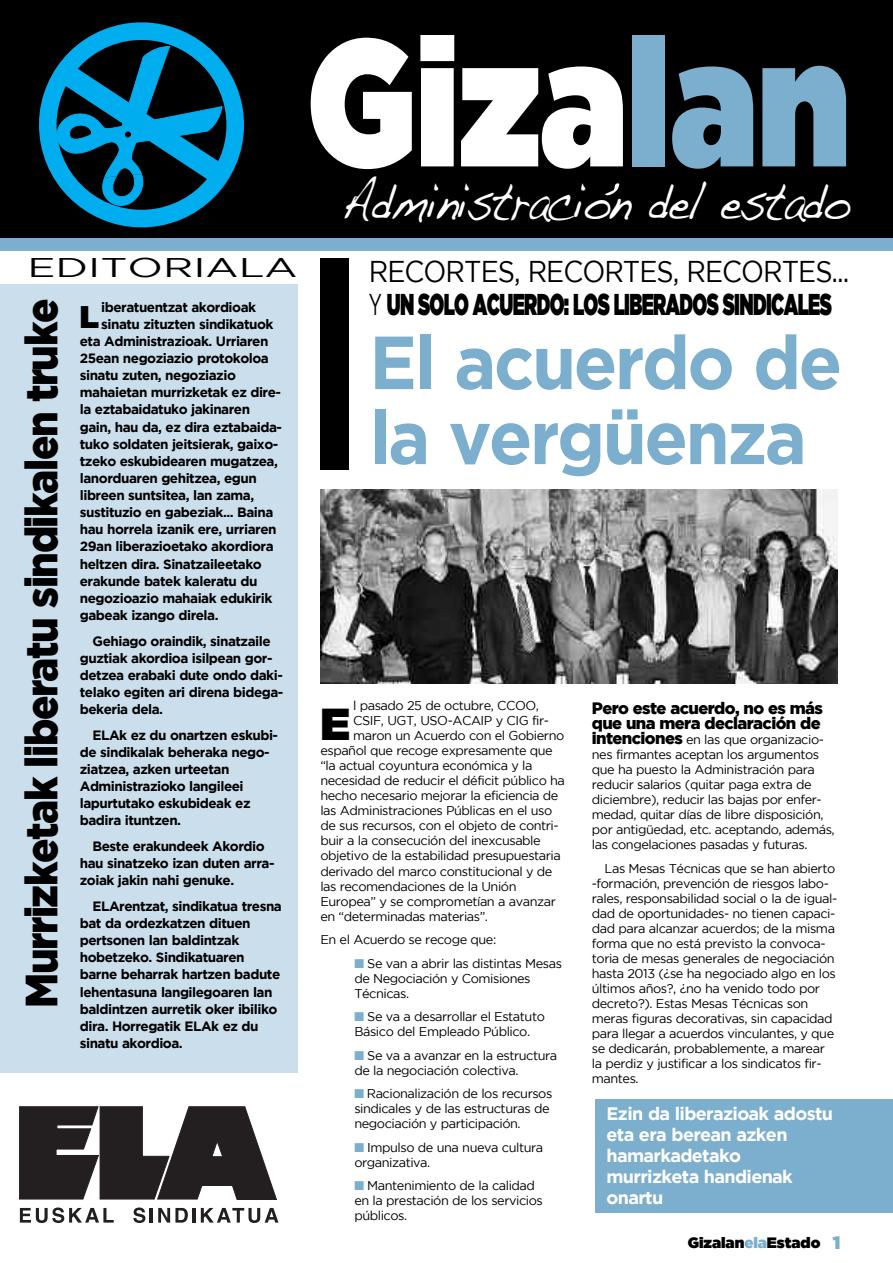
<style>
.page{position:relative;width:893px;height:1263px;background:#fff}
.page>*{position:absolute;margin:0;border:0;box-sizing:border-box;transform-origin:0 0}
.t1{font:180px "Gotham Ultra";color:#fff;scale:.8 1}
.t2{font:700 75px/75px "Gotham";letter-spacing:-.035em;color:#7caece;scale:.95 1}
.t3{font:54px "Handwriting Dakota";letter-spacing:-.035em;color:#fff;scale:.8 1}
.t4{font:900 45px "Gotham";letter-spacing:-.035em;color:#000;scale:.9 1}
.t5{font:44.55px "Gotham Ultra";color:#000}
.t6{font:31.2px "Gotham Ultra";color:#000}
.t7{font:30px "Gotham Ultra";letter-spacing:-.035em;color:#000;scale:.61 1}
.t8{font:30px "Gotham";letter-spacing:-.035em;color:#000;scale:.9 1}
.t9{font:27px "Gotham";color:#000;scale:1.55 1}
.t10{font:700 18px/21px "Gotham";letter-spacing:-.035em;color:#fff}
.t11{font:900 16.5px/15px "Gotham";letter-spacing:-.035em;color:#000}
.t12{font:15px "Gotham Ultra";color:#000}
.t13{font:700 13.5px/17.1px "Gotham";letter-spacing:-.035em;color:#000}
.t14{font:12.75px/15px "Gotham";letter-spacing:-.035em;color:#000}
.s1{color:#7caece}
.s2{font-family:"Gotham"}
.s3{font-weight:900;font-size:16.5px}
.s4{font-size:18px;color:#7caece}
</style>
<div class="page">
<div style="left:0;top:0;width:893px;height:238px;background:#000"></div>
<svg style="left:20px;top:1207px;width:94px;height:16px"></svg>
<svg style="left:133px;top:1207px;width:12px;height:16px"></svg>
<hr style="left:150px;top:1208px;width:3px;height:14px;background:#231f20">
<svg style="left:158px;top:1208px;width:30px;height:14px"></svg>
<hr style="left:192px;top:1208px;width:3px;height:14px;background:#231f20">
<svg style="left:201px;top:1208px;width:77px;height:15px"></svg>
<svg style="left:19px;top:1106px;width:258px;height:94px"></svg>
<div style="left:0;top:285px;width:298px;height:788px;background:#cbdeeb"></div>
<div style="left:320px;top:258px;width:28px;height:211px;background:#000"></div>
<img style="left:320px;top:489px;width:518px;height:195px">
<svg style="left:79px;top:22px;width:125px;height:206px"></svg>
<svg style="left:39px;top:43px;width:205px;height:163px"></svg>
<div style="left:595px;top:1100px;width:298px;height:113px;background:#7caece"></div>
<div style="left:0;top:238px;width:893px;height:13px;background:#7caece"></div>
<h3 class="t9" style="left:28px;top:258px;width:176px">EDITORIALA</h3>
<h3 class="t4" style="left:25px;top:1008px;width:789px;rotate:-90deg">Murrizketak liberatu sindikalen truke</h3>
<h3 class="t6" style="left:80px;top:305px;width:21px">L</h3>
<p class="t13" style="left:101px;top:299px;width:156px">iberatuentzat akordioak</p>
<p class="t13" style="left:101px;top:316px;width:174px">sinatu zituzten sindikatuok</p>
<p class="t13" style="left:80px;top:333px;width:190px">eta Administrazioak. urriaren</p>
<p class="t13" style="left:80px;top:351px;width:191px">25ean negoziazio protokoloa</p>
<p class="t13" style="left:80px;top:368px;width:158px">sinatu zuten, negoziazio</p>
<p class="t13" style="left:80px;top:385px;width:203px">mahaietan murrizketak ez dire-</p>
<p class="t13" style="left:80px;top:402px;width:172px">la eztabaidatuko jakinaren</p>
<p class="t13" style="left:80px;top:419px;width:204px">gain, hau da, ez dira eztabaida-</p>
<p class="t13" style="left:80px;top:436px;width:200px">tuko soldaten jeitsierak, gaixo-</p>
<p class="t13" style="left:80px;top:453px;width:200px">tzeko eskubidearen mugatzea,</p>
<p class="t13" style="left:80px;top:470px;width:178px">lanorduaren gehitzea, egun</p>
<p class="t13" style="left:80px;top:488px;width:176px">libreen suntsitea, lan zama,</p>
<p class="t13" style="left:80px;top:505px;width:195px">sustituzio en gabeziak... Baina</p>
<p class="t13" style="left:80px;top:522px;width:198px">hau horrela izanik ere, urriaren</p>
<p class="t13" style="left:80px;top:539px;width:195px">29an liberazioetako akordiora</p>
<p class="t13" style="left:80px;top:556px;width:184px">heltzen dira. Sinatzaileetako</p>
<p class="t13" style="left:80px;top:573px;width:179px">erakunde batek kaleratu du</p>
<p class="t13" style="left:80px;top:590px;width:194px">negozioazio mahaiak edukirik</p>
<p class="t13" style="left:80px;top:607px;width:140px">gabeak izango direla.</p>
<p class="t13" style="left:80px;top:633px;width:205px;text-indent:13px">gehiago oraindik, sinatzaile guztiak akordioa isilpean gor&shy;detzea erabaki dute ondo daki&shy;telako egiten ari direna bidega&shy;bekeria dela.</p>
<p class="t13" style="left:80px;top:727px;width:200px;text-indent:13px">eLAk ez du onartzen eskubi&shy;de sindikalak beheraka nego&shy;ziatzea, azken urteetan<br>Administrazioko langileei lapurtutako eskubideak ez badira ituntzen.</p>
<p class="t13" style="left:80px;top:839px;width:196px;text-indent:13px">Beste erakundeek Akordio hau sinatzeko izan duten arra&shy;zoiak jakin nahi genuke.</p>
<p class="t13" style="left:80px;top:898px;width:204px;text-indent:13px">eLArentzat, sindikatua tresna bat da ordezkatzen dituen pertsonen lan baldintzak hobetzeko. Sindikatuaren barne beharrak hartzen badute lehentasuna langilegoaren lan baldintzen aurretik oker ibiliko dira. Horregatik eLAk ez du sinatu akordioa.</p>
<h1 class="t1" style="left:307px;top:35px;width:680px">Giza<span class="s1">lan</span></h1>
<h3 class="t3" style="left:342px;top:162px;width:637px">Administracion del estado</h3>
<h3 class="t8" style="left:369px;top:260px;width:535px">RECORTES, RECORTES, RECORTES...</h3>
<h3 class="t7" style="left:369px;top:293px;width:760px"><span class="s2">Y</span> UN SOLO ACUERDO: LOS LIBERADOS SINDICALES</h3>
<h2 class="t2" style="left:369px;top:330px;width:499px">el acuerdo de la vergüenza</h2>
<p class="t14" style="left:353px;top:699px;width:187px">l pasado 25 de octubre, CCOO,</p>
<p class="t14" style="left:353px;top:714px;width:197px">CSIF, UGT, USO-ACAIP y CIG fir-</p>
<p class="t14" style="left:353px;top:729px;width:213px">maron un Acuerdo con el Gobierno</p>
<p class="t14" style="left:320px;top:744px;width:234px">español que recoge expresamente que</p>
<p class="t14" style="left:320px;top:759px;width:214px">“la actual coyuntura económica y la</p>
<p class="t14" style="left:320px;top:774px;width:246px">necesidad de reducir el déficit público ha</p>
<p class="t14" style="left:320px;top:789px;width:240px">hecho necesario mejorar la eficiencia de</p>
<p class="t14" style="left:320px;top:804px;width:233px">las Administraciones Públicas en el uso</p>
<p class="t14" style="left:320px;top:819px;width:240px">de sus recursos, con el objeto de contri-</p>
<p class="t14" style="left:320px;top:834px;width:222px">buir a la consecución del inexcusable</p>
<p class="t14" style="left:320px;top:849px;width:242px">objetivo de la estabilidad presupuestaria</p>
<p class="t14" style="left:320px;top:864px;width:234px">derivado del marco constitucional y de</p>
<p class="t14" style="left:320px;top:879px;width:198px">las recomendaciones de la Unión</p>
<p class="t14" style="left:320px;top:894px;width:237px">Europea” y se comprometían a avanzar</p>
<p class="t14" style="left:320px;top:909px;width:169px">en “determinadas materias”.</p>
<p class="t14" style="left:320px;top:933px;width:177px">En el Acuerdo se recoge que:</p>
<p class="t14" style="left:354px;top:956px;width:209px"><span class="s1">■</span> Se van a abrir las distintas Mesas de Negociación y Comisiones<br>Técnicas.</p>
<p class="t14" style="left:354px;top:1010px;width:192px"><span class="s1">■</span> Se va a desarrollar el Estatuto<br>Básico del Empleado Público.</p>
<p class="t14" style="left:354px;top:1048px;width:204px"><span class="s1">■</span> Se va a avanzar en la estructura de la negociación colectiva.</p>
<p class="t14" style="left:354px;top:1087px;width:200px"><span class="s1">■</span> Racionalización de los recursos sindicales y de las estructuras de negociación y participación.</p>
<p class="t14" style="left:354px;top:1140px;width:190px"><span class="s1">■</span> Impulso de una nueva cultura organizativa.</p>
<p class="t14" style="left:354px;top:1179px;width:190px"><span class="s1">■</span> Mantenimiento de la calidad en la prestación de los servicios públicos.</p>
<h3 class="t5" style="left:320px;top:708px;width:31px">E</h3>
<p class="t11" style="left:592px;top:702px;width:232px">Pero este acuerdo, no es más que una mera declaración de</p>
<p class="t14" style="left:592px;top:733px;width:244px"><span class="s3">intenciones</span> en las que organizacio&shy;nes firmantes aceptan los argumentos que ha puesto la Administración para reducir salarios (quitar paga extra de diciembre), reducir las bajas por enfer&shy;medad, quitar días de libre disposición, por antigüedad, etc. aceptando, además, las congelaciones pasadas y futuras.</p>
<p class="t14" style="left:592px;top:862px;width:247px;text-indent:13px">Las Mesas Técnicas que se han abierto -formación, prevención de riesgos labo&shy;rales, responsabilidad social o la de igual&shy;dad de oportunidades- no tienen capaci&shy;dad para alcanzar acuerdos; de la misma forma que no está previsto la convoca&shy;toria de mesas generales de negociación hasta 2013 (¿se ha negociado algo en los últimos años?, ¿no ha venido todo por decreto?). Estas Mesas Técnicas son meras figuras decorativas, sin capacidad para llegar a acuerdos vinculantes, y que se dedicarán, probablemente, a marear la perdiz y justificar a los sindicatos fir&shy;mantes.</p>
<h3 class="t10" style="left:606px;top:1105px;width:228px">ezin da liberazioak adostu eta era berean azken hamarkadetako murrizketa handienak onartu</h3>
<p class="t12" style="left:688px;top:1237px;width:154px">Gizalan<span class="s1">ela</span>Estado <span class="s4">1</span></p>
</div>
